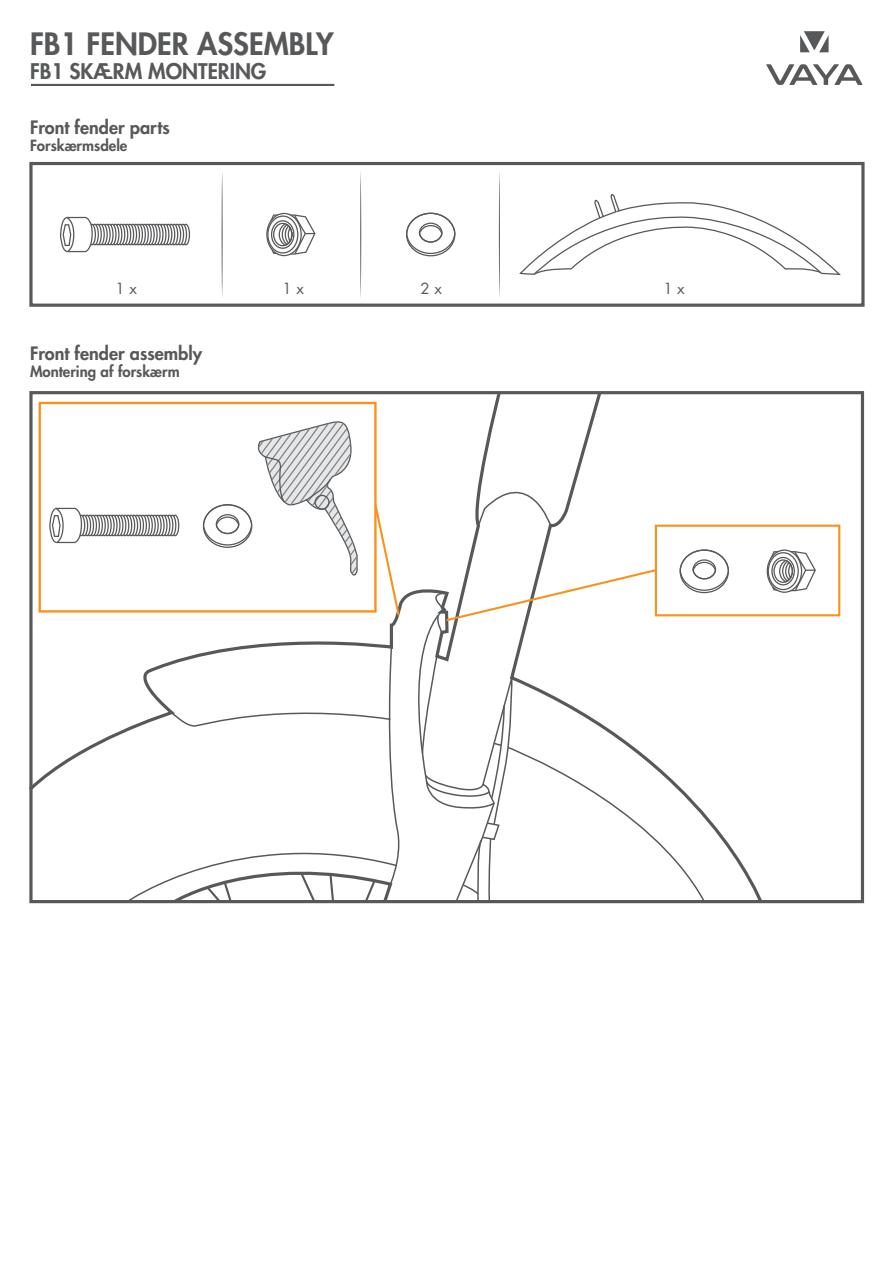
<style>
.page{position:relative;width:893px;height:1263px;background:#fff}
.page>*{position:absolute;margin:0;border:0;box-sizing:border-box;transform-origin:0 0}
.t1{font:800 30px "Futura Std";color:#57585a}
.t2{font:800 21px "Futura Std";color:#57585a}
.t3{font:800 18px "Futura Std";color:#57585a}
.t4{font:800 15px "Futura Std";color:#57585a}
.t5{font:15px "Futura Std";color:#57585a}
</style>
<div class="page">
<svg style="left:182px;top:224px;width:7px;height:21px"></svg>
<div style="left:182px;top:224px;width:8px;height:21px;border:1px solid #57585a;border-radius:50%"></div>
<svg style="left:179px;top:224px;width:7px;height:21px"></svg>
<div style="left:179px;top:224px;width:8px;height:21px;border:1px solid #57585a;border-radius:50%"></div>
<svg style="left:176px;top:224px;width:8px;height:21px"></svg>
<div style="left:176px;top:224px;width:8px;height:21px;border:1px solid #57585a;border-radius:50%"></div>
<svg style="left:173px;top:224px;width:8px;height:21px"></svg>
<div style="left:173px;top:224px;width:8px;height:21px;border:1px solid #57585a;border-radius:50%"></div>
<svg style="left:170px;top:224px;width:8px;height:21px"></svg>
<div style="left:170px;top:224px;width:8px;height:21px;border:1px solid #57585a;border-radius:50%"></div>
<svg style="left:167px;top:224px;width:8px;height:21px"></svg>
<div style="left:167px;top:224px;width:8px;height:21px;border:1px solid #57585a;border-radius:50%"></div>
<svg style="left:165px;top:224px;width:7px;height:21px"></svg>
<div style="left:164px;top:224px;width:8px;height:21px;border:1px solid #57585a;border-radius:50%"></div>
<svg style="left:162px;top:224px;width:7px;height:21px"></svg>
<div style="left:161px;top:224px;width:8px;height:21px;border:1px solid #57585a;border-radius:50%"></div>
<svg style="left:159px;top:224px;width:7px;height:21px"></svg>
<div style="left:158px;top:224px;width:9px;height:21px;border:1px solid #57585a;border-radius:50%"></div>
<svg style="left:156px;top:224px;width:7px;height:21px"></svg>
<div style="left:155px;top:224px;width:9px;height:21px;border:1px solid #57585a;border-radius:50%"></div>
<svg style="left:153px;top:224px;width:7px;height:21px"></svg>
<div style="left:152px;top:224px;width:9px;height:21px;border:1px solid #57585a;border-radius:50%"></div>
<svg style="left:150px;top:224px;width:7px;height:21px"></svg>
<div style="left:149px;top:224px;width:9px;height:21px;border:1px solid #57585a;border-radius:50%"></div>
<svg style="left:147px;top:224px;width:7px;height:21px"></svg>
<div style="left:146px;top:224px;width:9px;height:21px;border:1px solid #57585a;border-radius:50%"></div>
<svg style="left:144px;top:224px;width:7px;height:21px"></svg>
<div style="left:143px;top:224px;width:9px;height:21px;border:1px solid #57585a;border-radius:50%"></div>
<svg style="left:141px;top:224px;width:7px;height:21px"></svg>
<div style="left:140px;top:224px;width:9px;height:21px;border:1px solid #57585a;border-radius:50%"></div>
<svg style="left:138px;top:224px;width:7px;height:21px"></svg>
<div style="left:137px;top:224px;width:9px;height:21px;border:1px solid #57585a;border-radius:50%"></div>
<svg style="left:135px;top:224px;width:7px;height:21px"></svg>
<div style="left:135px;top:224px;width:8px;height:21px;border:1px solid #57585a;border-radius:50%"></div>
<svg style="left:132px;top:224px;width:7px;height:21px"></svg>
<div style="left:132px;top:224px;width:8px;height:21px;border:1px solid #57585a;border-radius:50%"></div>
<svg style="left:129px;top:224px;width:8px;height:21px"></svg>
<div style="left:129px;top:224px;width:8px;height:21px;border:1px solid #57585a;border-radius:50%"></div>
<svg style="left:126px;top:224px;width:8px;height:21px"></svg>
<div style="left:126px;top:224px;width:8px;height:21px;border:1px solid #57585a;border-radius:50%"></div>
<svg style="left:123px;top:224px;width:8px;height:21px"></svg>
<div style="left:123px;top:224px;width:8px;height:21px;border:1px solid #57585a;border-radius:50%"></div>
<svg style="left:120px;top:224px;width:8px;height:21px"></svg>
<div style="left:120px;top:224px;width:8px;height:21px;border:1px solid #57585a;border-radius:50%"></div>
<svg style="left:118px;top:224px;width:7px;height:21px"></svg>
<div style="left:117px;top:224px;width:8px;height:21px;border:1px solid #57585a;border-radius:50%"></div>
<svg style="left:115px;top:224px;width:7px;height:21px"></svg>
<div style="left:114px;top:224px;width:8px;height:21px;border:1px solid #57585a;border-radius:50%"></div>
<svg style="left:112px;top:224px;width:7px;height:21px"></svg>
<div style="left:111px;top:224px;width:9px;height:21px;border:1px solid #57585a;border-radius:50%"></div>
<svg style="left:109px;top:224px;width:7px;height:21px"></svg>
<div style="left:108px;top:224px;width:9px;height:21px;border:1px solid #57585a;border-radius:50%"></div>
<svg style="left:106px;top:224px;width:7px;height:21px"></svg>
<div style="left:105px;top:224px;width:9px;height:21px;border:1px solid #57585a;border-radius:50%"></div>
<svg style="left:103px;top:224px;width:7px;height:21px"></svg>
<div style="left:102px;top:224px;width:9px;height:21px;border:1px solid #57585a;border-radius:50%"></div>
<svg style="left:100px;top:224px;width:7px;height:21px"></svg>
<div style="left:99px;top:224px;width:9px;height:21px;border:1px solid #57585a;border-radius:50%"></div>
<svg style="left:97px;top:224px;width:7px;height:21px"></svg>
<div style="left:96px;top:224px;width:9px;height:21px;border:1px solid #57585a;border-radius:50%"></div>
<svg style="left:94px;top:224px;width:7px;height:21px"></svg>
<div style="left:93px;top:224px;width:9px;height:21px;border:1px solid #57585a;border-radius:50%"></div>
<svg style="left:91px;top:224px;width:7px;height:21px"></svg>
<div style="left:90px;top:224px;width:9px;height:21px;border:1px solid #57585a;border-radius:50%"></div>
<div style="left:88px;top:224px;width:8px;height:21px;border:1px solid #57585a;border-radius:50%"></div>
<svg style="left:60px;top:216px;width:34px;height:37px"></svg>
<div style="left:266px;top:213px;width:36px;height:43px;border:1px solid #57585a;border-radius:50%"></div>
<div style="left:267px;top:215px;width:31px;height:39px;border:1px solid #57585a;border-radius:50%"></div>
<svg style="left:268px;top:213px;width:48px;height:43px"></svg>
<div style="left:288px;top:227px;width:4px;height:15px;border:1px solid #57585a;border-radius:50%"></div>
<div style="left:767px;top:549px;width:35px;height:44px;border:1px solid #57585a;border-radius:50%"></div>
<div style="left:768px;top:552px;width:31px;height:38px;border:1px solid #57585a;border-radius:50%"></div>
<svg style="left:769px;top:550px;width:47px;height:42px"></svg>
<div style="left:788px;top:564px;width:5px;height:14px;border:1px solid #57585a;border-radius:50%"></div>
<svg style="left:406px;top:212px;width:50px;height:45px"></svg>
<svg style="left:519px;top:193px;width:322px;height:82px"></svg>
<svg style="left:29px;top:391px;width:473px;height:403px"></svg>
<svg style="left:508px;top:391px;width:256px;height:513px"></svg>
<div style="left:655px;top:525px;width:185px;height:91px;border:2px solid #f7931d"></div>
<div style="left:39px;top:402px;width:338px;height:211px;border:2px solid #f7931d"></div>
<svg style="left:126px;top:418px;width:604px;height:486px"></svg>
<hr style="left:31px;top:84px;width:303px;height:2px;background:#57585a">
<svg style="left:766px;top:64px;width:96px;height:21px"></svg>
<svg style="left:800px;top:31px;width:29px;height:21px"></svg>
<div style="left:29px;top:162px;width:836px;height:145px;border:3px solid #57585a"></div>
<svg style="left:222px;top:172px;width:1px;height:126px"></svg>
<svg style="left:360px;top:172px;width:1px;height:126px"></svg>
<svg style="left:499px;top:172px;width:1px;height:126px"></svg>
<h1 class="t1" style="left:30px;top:25px;width:305px">FB1 FENDER ASSEMBLY</h1>
<p class="t2" style="left:30px;top:58px;width:238px">FB1 SKÆRM MONTERING</p>
<p class="t3" style="left:30px;top:116px;width:141px">Front fender parts</p>
<p class="t4" style="left:30px;top:136px;width:99px">Forskærmsdele</p>
<p class="t5" style="left:116px;top:279px;width:23px">1 x</p>
<p class="t5" style="left:283px;top:279px;width:23px">1 x</p>
<p class="t5" style="left:421px;top:279px;width:23px">2 x</p>
<p class="t5" style="left:663px;top:279px;width:23px">1 x</p>
<p class="t3" style="left:30px;top:342px;width:174px">Front fender assembly</p>
<p class="t4" style="left:30px;top:362px;width:151px">Montering af forskærm</p>
</div>
